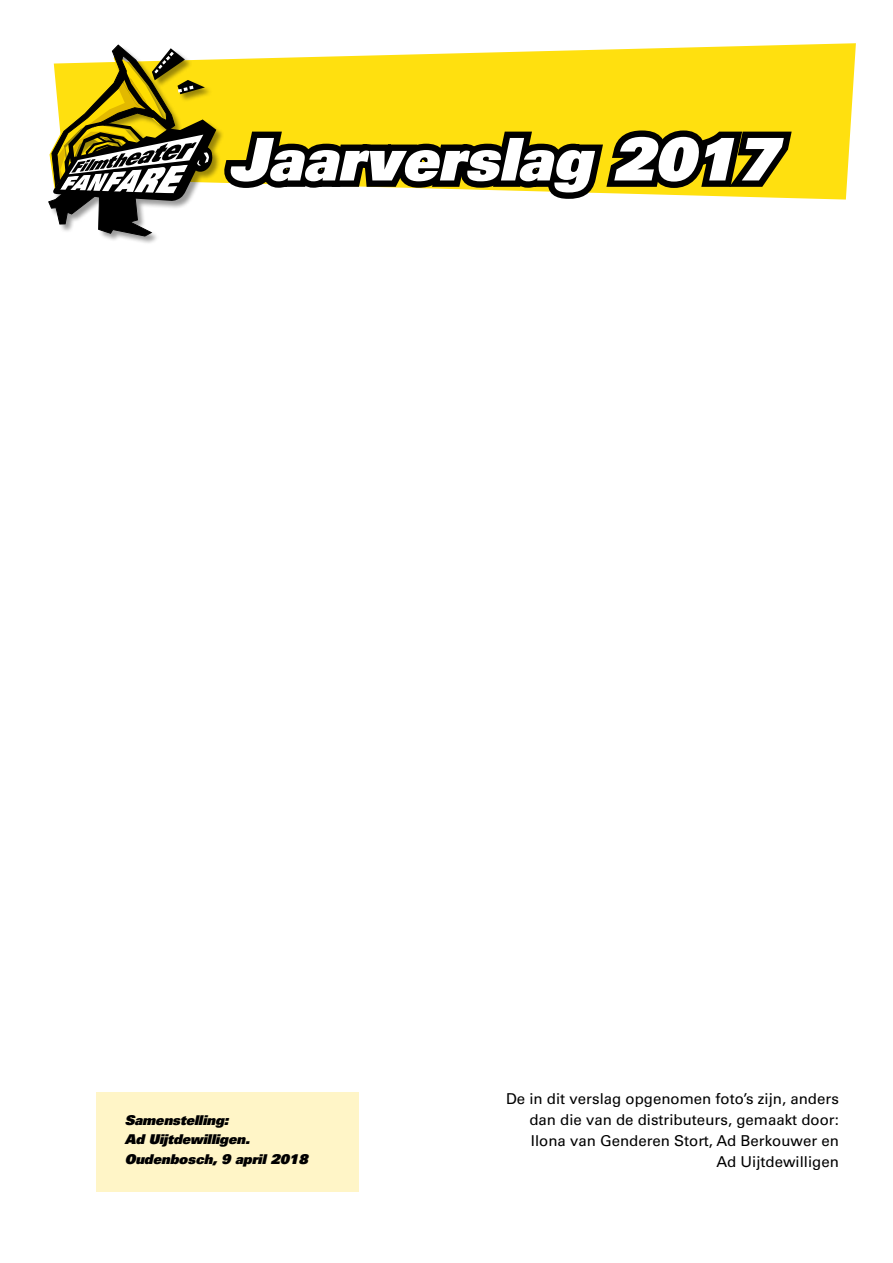
<style>
.page{position:relative;width:893px;height:1263px;background:#fff}
.page>*{position:absolute;margin:0;border:0;box-sizing:border-box;transform-origin:0 0}
.t1{font:58.8px "Univers LT Std X Black Obl";color:#fff}
.t2{font:15px/21px "Univers LT Std";color:#000;text-align:right}
.t3{font:13.5px/19.5px "Univers LT Std X Black Obl";letter-spacing:-.01em;color:#000}
</style>
<div class="page">
<div style="left:97px;top:1092px;width:262px;height:100px;background:#fff5c7"></div>
<svg style="left:117px;top:43px;width:739px;height:157px;fill:#ffe00f"></svg>
<div style="left:49px;top:45px;width:176px;height:200px;background:#000;opacity:.39"></div>
<svg style="left:48px;top:45px;width:751px;height:191px"></svg>
<h1 class="t1" style="left:229px;top:121px;width:551px">Jaarverslag 2017</h1>
<p class="t3" style="left:125px;top:1110px;width:185px">Samenstelling:<br>Ad Uijtdewilligen.<br>Oudenbosch, 9 april 2018</p>
<p class="t2" style="left:506px;top:1088px;width:334px">De in dit verslag opgenomen foto’s zijn, anders dan die van de distributeurs, gemaakt door:<br>Ilona van Genderen Stort, Ad Berkouwer en<br>Ad Uijtdewilligen</p>
</div>
